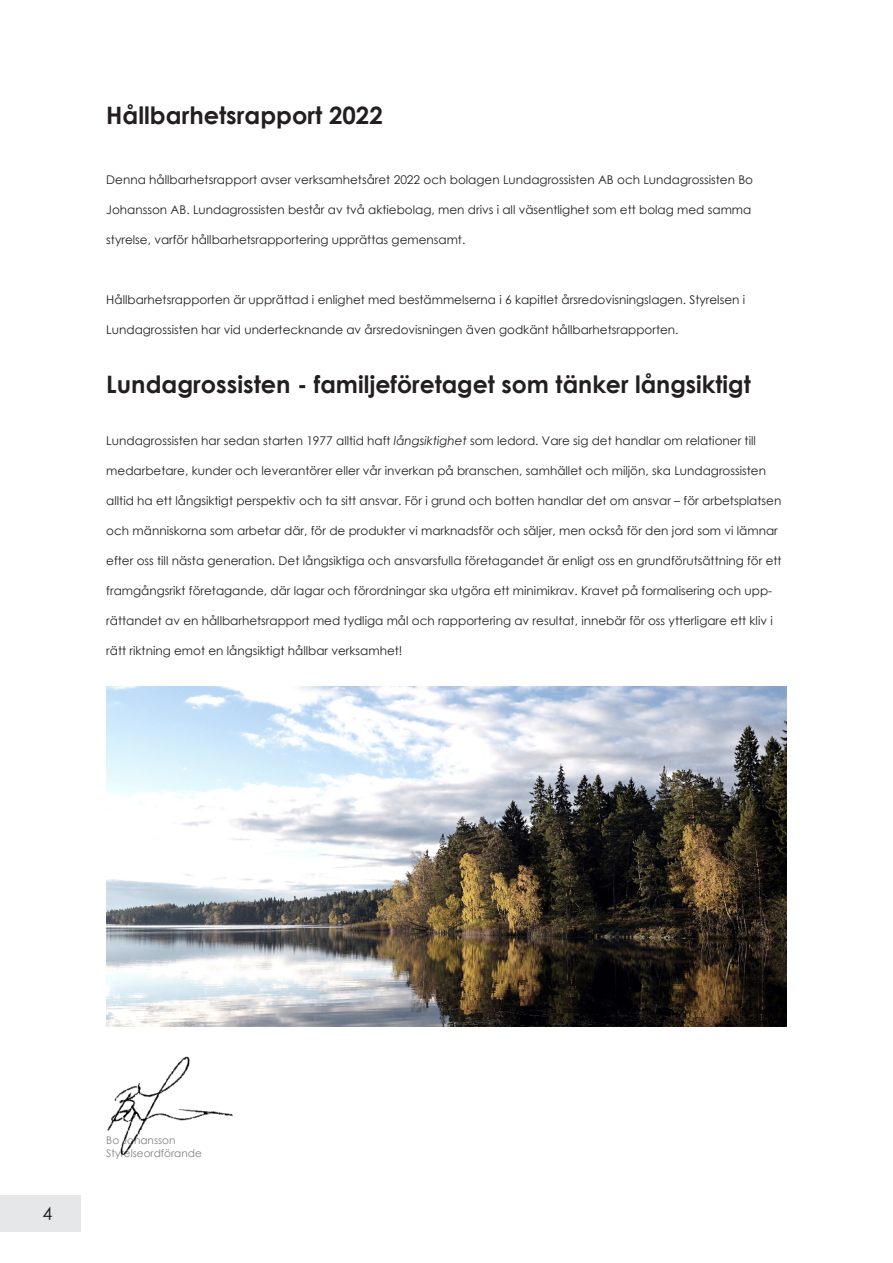
<style>
.page{position:relative;width:893px;height:1263px;background:#fff}
.page>*{position:absolute;margin:0;border:0;box-sizing:border-box;transform-origin:0 0}
.t1{font:700 24px "Century Gothic";color:#231f20}
.t2{font:18px "Century Gothic";color:#231f20}
.t3{font:12px "Century Gothic";color:#231f20}
.t4{font:10.5px "Century Gothic";color:#808285}
.s1{font-style:italic}
</style>
<div class="page">
<div style="left:0;top:1195px;width:80px;height:37px;background:#e6e7e9"></div>
<img style="left:107px;top:1056px;width:126px;height:100px">
<img style="left:106px;top:687px;width:681px;height:340px">
<p class="t1" style="left:106px;top:97px;width:278px">Hållbarhetsrapport 2022</p>
<p class="t3" style="left:106px;top:172px;width:648px">Denna hållbarhetsrapport avser verksamhetsåret 2022 och bolagen Lundagrossisten AB och Lundagrossisten Bo</p>
<p class="t3" style="left:106px;top:202px;width:647px">Johansson AB. Lundagrossisten består av två aktiebolag, men drivs i all väsentlighet som ett bolag med samma</p>
<p class="t3" style="left:106px;top:232px;width:361px">styrelse, varför hållbarhetsrapportering upprättas gemensamt.</p>
<p class="t3" style="left:106px;top:292px;width:640px">Hållbarhetsrapporten är upprättad i enlighet med bestämmelserna i 6 kapitlet årsredovisningslagen. Styrelsen i</p>
<p class="t3" style="left:106px;top:322px;width:574px">Lundagrossisten har vid undertecknande av årsredovisningen även godkänt hållbarhetsrapporten.</p>
<p class="t1" style="left:106px;top:366px;width:646px">Lundagrossisten - familjeföretaget som tänker långsiktigt</p>
<p class="t3" style="left:106px;top:432px;width:651px">Lundagrossisten har sedan starten 1977 alltid haft <span class="s1">långsiktighet</span> som ledord. Vare sig det handlar om relationer till</p>
<p class="t3" style="left:106px;top:462px;width:661px">medarbetare, kunder och leverantörer eller vår inverkan på branschen, samhället och miljön, ska Lundagrossisten</p>
<p class="t3" style="left:106px;top:492px;width:676px">alltid ha ett långsiktigt perspektiv och ta sitt ansvar. För i grund och botten handlar det om ansvar – för arbetsplatsen</p>
<p class="t3" style="left:106px;top:522px;width:673px">och människorna som arbetar där, för de produkter vi marknadsför och säljer, men också för den jord som vi lämnar</p>
<p class="t3" style="left:106px;top:552px;width:677px">efter oss till nästa generation. Det långsiktiga och ansvarsfulla företagandet är enligt oss en grundförutsättning för ett</p>
<p class="t3" style="left:106px;top:582px;width:667px">framgångsrikt företagande, där lagar och förordningar ska utgöra ett minimikrav. Kravet på formalisering och upp-</p>
<p class="t3" style="left:106px;top:612px;width:668px">rättandet av en hållbarhetsrapport med tydliga mål och rapportering av resultat, innebär för oss ytterligare ett kliv i</p>
<p class="t3" style="left:106px;top:642px;width:298px">rätt riktning emot en långsiktigt hållbar verksamhet!</p>
<h2 class="t2" style="left:43px;top:1201px;width:11px">4</h2>
<p class="t4" style="left:106px;top:1133px;width:71px">Bo Johansson</p>
<p class="t4" style="left:106px;top:1145px;width:97px">Styrelseordförande</p>
</div>
